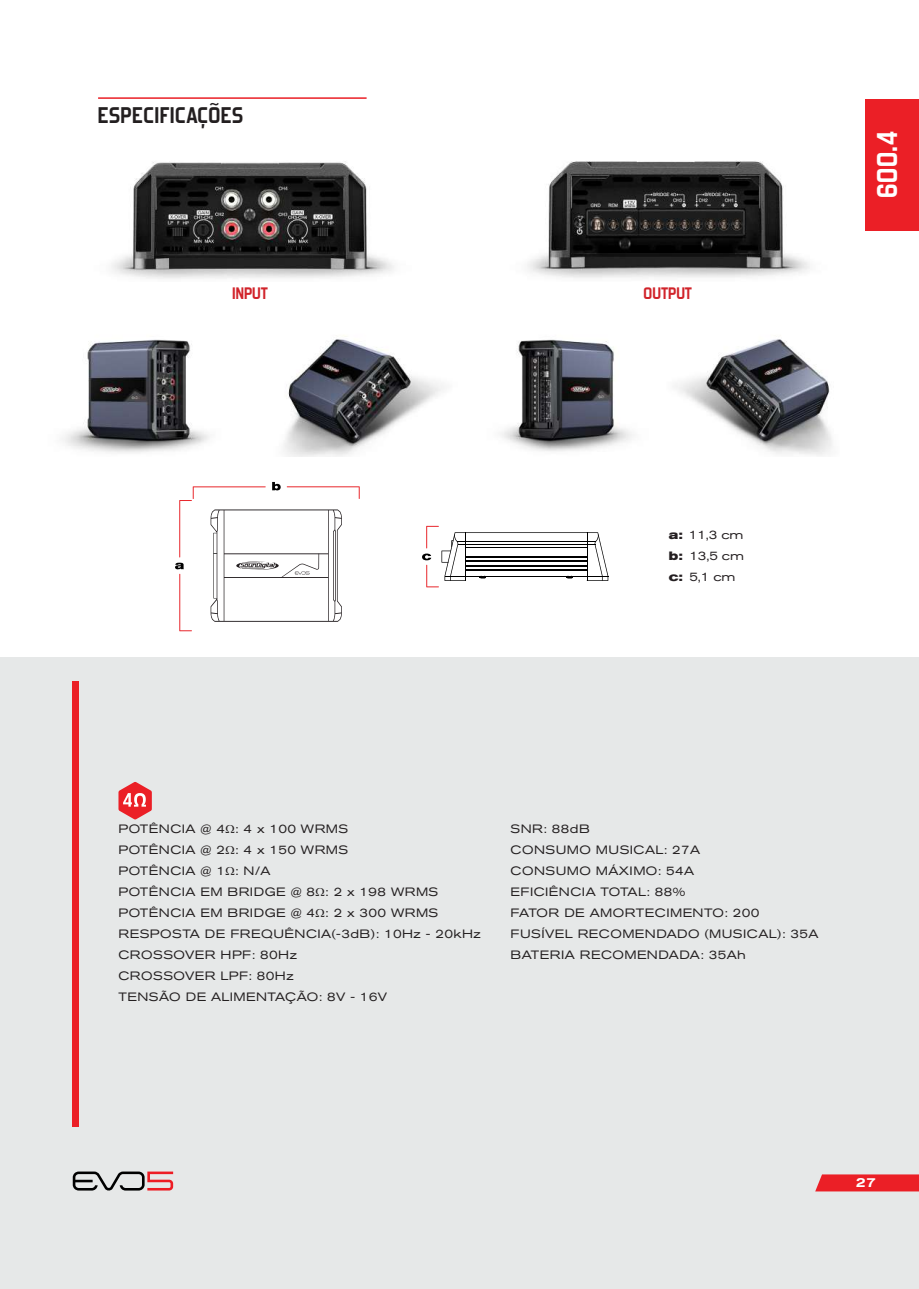
<style>
.page{position:relative;width:919px;height:1289px;background:#fff}
.page>*{position:absolute;margin:0;border:0;box-sizing:border-box;transform-origin:0 0}
.t1{font:700 28.5px "Forgotten Futurist Rg";color:#fff}
.t2{font:700 22.5px "Forgotten Futurist Rg";letter-spacing:.02em;color:#231f20}
.t3{font:700 16.5px "Forgotten Futurist Rg";color:#d1232a}
.t4{font:500 expanded 13.5px "Akzidenz Grotesk BE";color:#fff}
.t5{font:expanded 12px/21px "Akzidenz Grotesk BQ";letter-spacing:.04em;color:#231f20}
.t6{font:expanded 12px/21px "Akzidenz Grotesk BQ";color:#241f21;text-align:justify}
.s1{font-weight:700}
</style>
<div class="page">
<div style="left:0;top:657px;width:918px;height:631px;background:#e6e8e8"></div>
<hr style="left:98px;top:97px;width:268px;height:2px;background:#eb1f26">
<div style="left:865px;top:99px;width:53px;height:131px;background:#eb1f26"></div>
<svg style="left:815px;top:1174px;width:103px;height:17px;background:#ea2b31"></svg>
<div style="left:73px;top:681px;width:6px;height:445px;background:#eb1f26"></div>
<svg style="left:73px;top:1171px;width:100px;height:20px"></svg>
<svg style="left:118px;top:782px;width:34px;height:37px"></svg>
<svg style="left:422px;top:526px;width:186px;height:61px"></svg>
<svg style="left:175px;top:482px;width:185px;height:149px"></svg>
<img style="left:111px;top:160px;width:699px;height:119px">
<img style="left:62px;top:335px;width:770px;height:121px">
<h2 class="t2" style="left:98px;top:102px;width:147px">ESPECIFICAÇÕES</h2>
<h3 class="t3" style="left:232px;top:283px;width:37px">INPUT</h3>
<h3 class="t3" style="left:643px;top:283px;width:50px">OUTPUT</h3>
<p class="t6" style="left:668px;top:524px;width:77px"><span class="s1">a:</span> 11,3 cm <span class="s1">b:</span> 13,5 cm <span class="s1">c:</span> 5,1 cm</p>
<h1 class="t1" style="left:869px;top:198px;width:68px;rotate:-90deg">600.4</h1>
<p class="t5" style="left:118px;top:818px;width:364px">POTÊNCIA @ 4 : 4 x 100 WRMS<br>POTÊNCIA @ 2 : 4 x 150 WRMS<br>POTÊNCIA @ 1 : N/A<br>POTÊNCIA EM BRIDGE @ 8 : 2 x 198 WRMS<br>POTÊNCIA EM BRIDGE @ 4 : 2 x 300 WRMS<br>RESPOSTA DE FREQUÊNCIA(-3dB): 10Hz - 20kHz<br>CROSSOVER HPF: 80Hz<br>CROSSOVER LPF: 80Hz<br>TENSÃO DE ALIMENTAÇÃO: 8V - 16V</p>
<p class="t5" style="left:510px;top:818px;width:309px">SNR: 88dB<br>CONSUMO MUSICAL: 27A<br>CONSUMO MÁXIMO: 54A<br>EFICIÊNCIA TOTAL: 88%<br>FATOR DE AMORTECIMENTO: 200<br>FUSÍVEL RECOMENDADO (MUSICAL): 35A<br>BATERIA RECOMENDADA: 35Ah</p>
<p class="t4" style="left:855px;top:1174px;width:22px">27</p>
</div>
